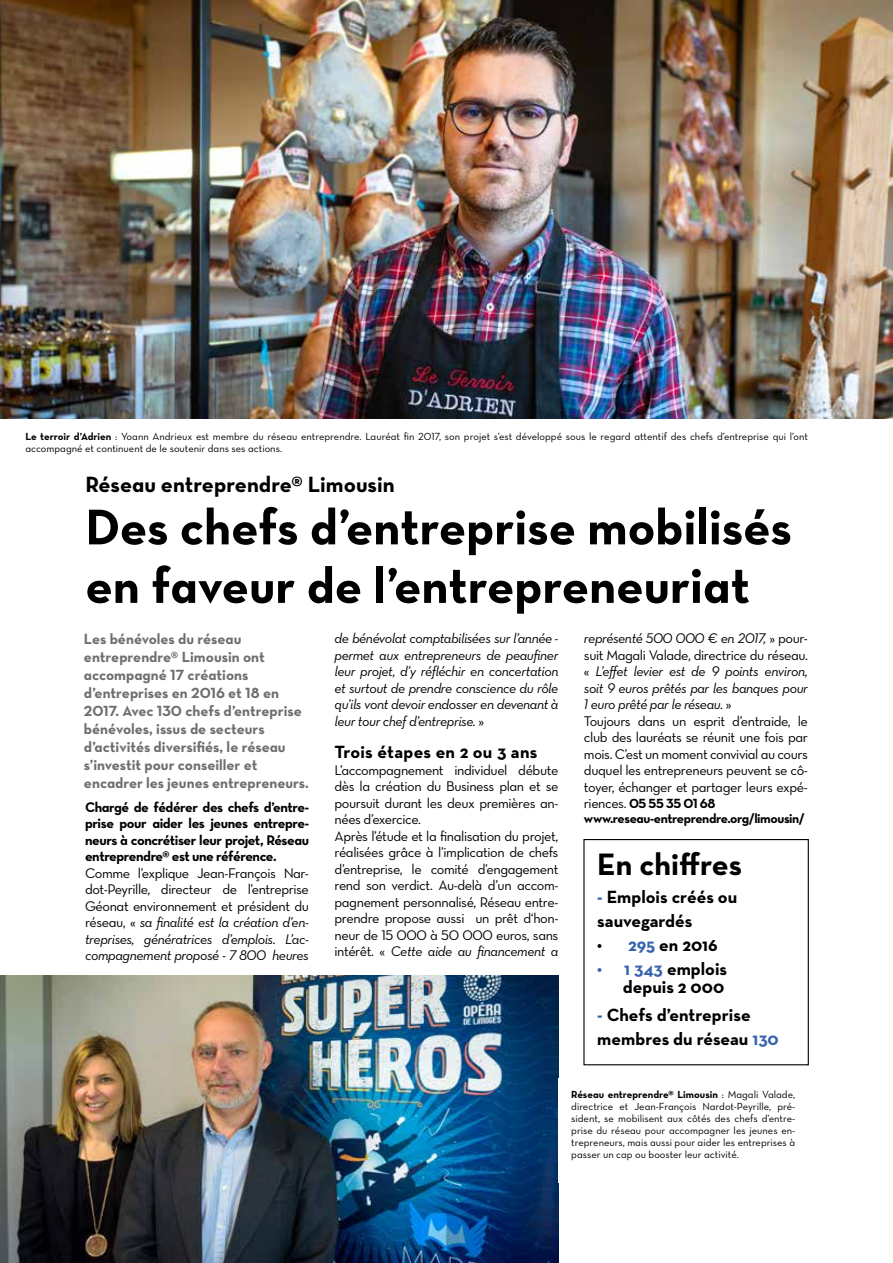
<style>
.page{position:relative;width:893px;height:1263px;background:#fff}
.page>*{position:absolute;margin:0;border:0;box-sizing:border-box;transform-origin:0 0}
.t1{font:51px/58.5px "Neutra Text Bold Alt";color:#000}
.t2{font:700 31.5px "Neutra Text";letter-spacing:-.005em;color:#000}
.t3{font:22.5px "Neutra Text Bold Alt";color:#000}
.t4{font:700 18px/24px "Neutra Text";color:#000}
.t5{font:15px/18px "Neutra Text Bold Alt";color:#6d6e71}
.t6{font:14.25px/16.5px "Neutra Text Book Alt";letter-spacing:-.03em;color:#000;text-align:justify}
.t7{font:14.25px/16.5px "Neutra Text Book Italic Alt";letter-spacing:-.03em;color:#000;text-align:justify}
.t8{font:14.25px/16.5px "Neutra Text Bold Alt";letter-spacing:-.03em;color:#000;text-align:justify}
.t9{font:13.5px/15px "Neutra Text Bold Alt";letter-spacing:-.03em;color:#000}
.t10{font:10.5px/12px "Neutra Text Book Alt";color:#000}
.t11{font:10.5px "Neutra Text Bold Alt";color:#000}
.s1{font-family:"Neutra Text Bold Alt"}
.s2{font-family:"Neutra Text Book Alt"}
.s3{font-family:"Neutra Text Book Alt";font-size:14.25px}
.s4{color:#3763af}
</style>
<div class="page">
<img style="left:0;top:0;width:893px;height:419px">
<img style="left:0;top:976px;width:558px;height:287px">
<div style="left:583px;top:839px;width:226px;height:226px;border:1px solid #000"></div>
<p class="t10" style="left:26px;top:430px;width:784px"><span class="s1">Le terroir d’Adrien</span> : Yoann Andrieux est membre du réseau entreprendre. Lauréat fin 2017, son projet s’est développé sous le regard attentif des chefs d’entreprise qui l’ont accompagné et continuent de le soutenir dans ses actions.</p>
<h3 class="t3" style="left:85px;top:470px;width:311px">Réseau entreprendre® Limousin</h3>
<h1 class="t1" style="left:85px;top:497px;width:708px">Des chefs d’entreprise mobilisés en faveur de l’entrepreneuriat</h1>
<p class="t5" style="left:84px;top:629px;width:227px">Les bénévoles du réseau entreprendre® Limousin ont accompagné 17 créations d’entreprises en 2016 et 18 en<br>2017. Avec 130 chefs d’entreprise bénévoles, issus de secteurs d’activités diversifiés, le réseau s’investit pour conseiller et encadrer les jeunes entrepreneurs.</p>
<p class="t8" style="left:85px;top:798px;width:225px">Chargé de fédérer des chefs d’entre&shy;prise pour aider les jeunes entrepre&shy;neurs à concrétiser leur projet, Réseau entreprendre® est une référence.</p>
<p class="t6" style="left:85px;top:864px;width:225px">Comme l’explique Jean-François Nar&shy;dot-Peyrille, directeur de l’entreprise Géonat environnement et président du</p>
<p class="t7" style="left:85px;top:914px;width:225px"><span class="s2">réseau, «</span> sa finalité est la création d’en&shy;treprises, génératrices d’emplois. L’ac&shy;compagnement proposé - 7 800 heures</p>
<p class="t7" style="left:334px;top:630px;width:225px">de bénévolat comptabilisées sur l’année - permet aux entrepreneurs de peaufiner leur projet, d’y réfléchir en concertation et surtout de prendre conscience du rôle qu’ils vont devoir endosser en devenant à leur tour chef d’entreprise. <span class="s2">»</span></p>
<p class="t4" style="left:334px;top:739px;width:204px">Trois étapes en 2 ou 3 ans</p>
<p class="t6" style="left:334px;top:761px;width:225px;text-align:left">L’accompagnement individuel débute dès la création du Business plan et se poursuit durant les deux premières an&shy;nées d’exercice.<br>Après l’étude et la finalisation du projet, réalisées grâce à l’implication de chefs d’entreprise, le comité d’engagement rend son verdict. Au-delà d’un accom&shy;pagnement personnalisé, Réseau entre&shy;prendre propose aussi un prêt d‘hon&shy;neur de 15 000 à 50 000 euros, sans</p>
<p class="t7" style="left:334px;top:943px;width:225px"><span class="s2">intérêt. «</span> Cette aide au financement a</p>
<p class="t7" style="left:584px;top:630px;width:225px">représenté 500 000 € en 2017, <span class="s2">» pour-</span></p>
<p class="t6" style="left:584px;top:646px;width:225px">suit Magali Valade, directrice du réseau.</p>
<p class="t7" style="left:584px;top:663px;width:225px"><span class="s2">«</span> L’effet levier est de 9 points environ, soit 9 euros prêtés par les banques pour 1 euro prêté par le réseau. <span class="s2">»</span></p>
<p class="t6" style="left:584px;top:712px;width:225px">Toujours dans un esprit d’entraide, le club des lauréats se réunit une fois par mois. C’est un moment convivial au cours duquel les entrepreneurs peuvent se cô&shy;toyer, échanger et partager leurs expé-</p>
<p class="t9" style="left:584px;top:796px;width:222px"><span class="s3">riences.</span> 05 55 35 01 68 www.reseau-entreprendre.org/limousin/</p>
<h2 class="t2" style="left:597px;top:844px;width:146px">En chiffres</h2>
<p class="t4" style="left:597px;top:885px;width:141px"><span class="s4">-</span> Emplois créés ou sauvegardés</p>
<p class="t4" style="left:597px;top:933px;width:122px">• <span class="s4">295</span> en 2016</p>
<p class="t4" style="left:597px;top:960px;width:131px;line-height:18px;text-align:right"><span class="s4">• 1 343</span> emplois depuis 2 000</p>
<p class="t4" style="left:597px;top:1003px;width:183px"><span class="s4">-</span> Chefs d’entreprise membres du réseau <span class="s4">130</span></p>
<p class="t11" style="left:571px;top:1088px;width:225px">Réseau entreprendre® Limousin <span class="s2">: Magali Valade,</span></p>
<p class="t10" style="left:571px;top:1101px;width:225px;text-align:justify">directrice et Jean-François Nardot-Peyrille, pré&shy;sident, se mobilisent aux côtés des chefs d’entre&shy;prise du réseau pour accompagner les jeunes en&shy;trepreneurs, mais aussi pour aider les entreprises à passer un cap ou booster leur activité.</p>
</div>
